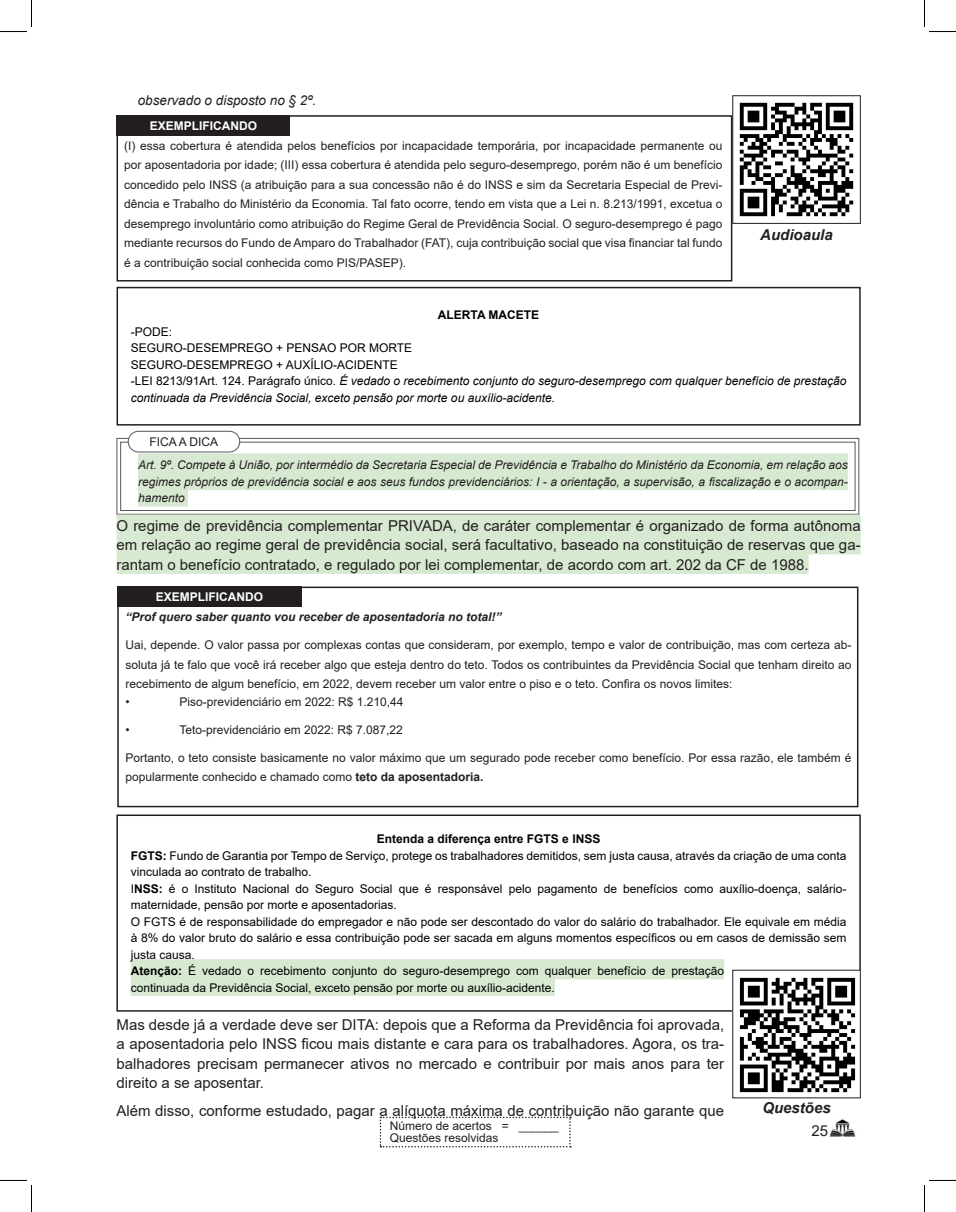
<style>
.page{position:relative;width:956px;height:1212px;background:#fff}
.page>*{position:absolute;margin:0;border:0;box-sizing:border-box;transform-origin:0 0}
.Texto{font:15px/19.5px "Arial";color:#231f20;text-align:justify}
.t1{font:italic 700 15px "Arial";color:#231f20}
.aRTIGO{font:italic 13.5px "Arial";color:#231f20}
.Texto_Tabela{font:12px/19.5px "Arial";color:#231f20;text-align:justify}
.Quadros{font:12px/16.5px "Arial";color:#000}
.FICA_DICA{font:italic 12px/16.5px "Arial";color:#231f20;text-align:justify}
.Quadros-2{font:italic 12px/16.5px "Arial";color:#000}
.Texto-2{font:12px/19.5px "Arial";color:#231f20}
.Texto_Tabela-2{font:italic 700 12px "Arial";color:#231f20}
.Quadros-3{font:700 12px "Arial";color:#000}
.TITULO{font:700 12px "Arial";color:#fff}
.FICA_DICA-2{font:12px "Arial";color:#231f20}
.s1{font-style:normal}
.s2{font-weight:700}
</style>
<div class="page">
<img style="left:830px;top:1118px;width:26px;height:19px">
<svg style="left:380px;top:1116px;width:191px;height:31px"></svg>
<img style="left:739px;top:102px;width:115px;height:115px">
<div style="left:732px;top:95px;width:129px;height:129px;border:1px solid #231f20"></div>
<div style="left:117px;top:115px;width:615px;height:166px;border:2px solid #231f20"></div>
<div style="left:117px;top:115px;width:173px;height:21px;background:#231f20"></div>
<div style="left:117px;top:287px;width:744px;height:138px;border:2px solid #231f20"></div>
<svg style="left:116px;top:437px;width:744px;height:78px"></svg>
<div style="left:120px;top:441px;width:735px;height:69px;border:1px solid #57585a"></div>
<div style="left:138px;top:453px;width:710px;height:20px;background:#d8e9d2"></div>
<div style="left:138px;top:469px;width:710px;height:21px;background:#d8e9d2"></div>
<div style="left:138px;top:486px;width:50px;height:20px;background:#d8e9d2"></div>
<div style="left:128px;top:431px;width:112px;height:21px;background:#fff;border-radius:10px"></div>
<div style="left:128px;top:431px;width:112px;height:21px;border:1px solid #57585a;border-radius:10px"></div>
<div style="left:117px;top:514px;width:744px;height:20px;background:#d8e9d2"></div>
<div style="left:117px;top:534px;width:744px;height:20px;background:#d8e9d2"></div>
<div style="left:117px;top:553px;width:692px;height:20px;background:#d8e9d2"></div>
<div style="left:117px;top:586px;width:185px;height:21px;background:#231f20"></div>
<div style="left:117px;top:586px;width:741px;height:221px;border:2px solid #231f20"></div>
<div style="left:131px;top:958px;width:593px;height:21px;background:#d8e9d2"></div>
<div style="left:131px;top:975px;width:424px;height:20px;background:#d8e9d2"></div>
<div style="left:116px;top:814px;width:745px;height:197px;border:2px solid #231f20"></div>
<img style="left:734px;top:971px;width:125px;height:122px">
<div style="left:732px;top:969px;width:129px;height:128px;border:1px solid #231f20"></div>
<svg style="left:0;top:0;width:32px;height:32px"></svg>
<svg style="left:0;top:1179px;width:32px;height:32px"></svg>
<svg style="left:924px;top:0;width:32px;height:32px"></svg>
<svg style="left:924px;top:1179px;width:32px;height:32px"></svg>
<p class="aRTIGO" style="left:138px;top:92px;width:180px">observado o disposto no § 2º.</p>
<p class="TITULO" style="left:150px;top:117px;width:109px">EXEMPLIFICANDO</p>
<p class="Texto_Tabela" style="left:124px;top:136px;width:600px">(I) essa cobertura é atendida pelos benefícios por incapacidade temporária, por incapacidade permanente ou por aposentadoria por idade; (III) essa cobertura é atendida pelo seguro-desemprego, porém não é um benefício concedido pelo INSS (a atribuição para a sua concessão não é do INSS e sim da Secretaria Especial de Previ&shy;dência e Trabalho do Ministério da Economia. Tal fato ocorre, tendo em vista que a Lei n. 8.213/1991, excetua o desemprego involuntário como atribuição do Regime Geral de Previdência Social. O seguro-desemprego é pago mediante recursos do Fundo de Amparo do Trabalhador (FAT), cuja contribuição social que visa financiar tal fundo é a contribuição social conhecida como PIS/PASEP).</p>
<p class="Quadros-3" style="left:438px;top:306px;width:103px">ALERTA MACETE</p>
<p class="t1" style="left:760px;top:225px;width:74px">Audioaula</p>
<p class="Quadros" style="left:131px;top:323px;width:43px">-PODE:</p>
<p class="Quadros" style="left:131px;top:340px;width:283px">SEGURO-DESEMPREGO + PENSAO POR MORTE</p>
<p class="Quadros" style="left:131px;top:356px;width:269px">SEGURO-DESEMPREGO + AUXÍLIO-ACIDENTE</p>
<p class="Quadros-2" style="left:131px;top:373px;width:717px"><span class="s1">-LEI 8213/91Art. 124. Parágrafo único.</span> É vedado o recebimento conjunto do seguro-desemprego com qualquer benefício de prestação continuada da Previdência Social, exceto pensão por morte ou auxílio-acidente.</p>
<p class="FICA_DICA-2" style="left:149px;top:433px;width:70px">FICA A DICA</p>
<p class="FICA_DICA" style="left:138px;top:457px;width:711px">Art. 9º. Compete à União, por intermédio da Secretaria Especial de Previdência e Trabalho do Ministério da Economia, em relação aos regimes próprios de previdência social e aos seus fundos previdenciários: I - a orientação, a supervisão, a fiscalização e o acompan&shy;hamento</p>
<p class="Texto" style="left:117px;top:515px;width:746px">O regime de previdência complementar PRIVADA, de caráter complementar é organizado de forma autônoma em relação ao regime geral de previdência social, será facultativo, baseado na constituição de reservas que ga&shy;rantam o benefício contratado, e regulado por lei complementar, de acordo com art. 202 da CF de 1988.</p>
<p class="TITULO" style="left:156px;top:588px;width:109px">EXEMPLIFICANDO</p>
<p class="Texto_Tabela-2" style="left:125px;top:608px;width:378px">“Prof quero saber quanto vou receber de aposentadoria no total!”</p>
<p class="Texto_Tabela" style="left:125px;top:635px;width:727px">Uai, depende. O valor passa por complexas contas que consideram, por exemplo, tempo e valor de contribuição, mas com certeza ab&shy;soluta já te falo que você irá receber algo que esteja dentro do teto. Todos os contribuintes da Previdência Social que tenham direito ao recebimento de algum benefício, em 2022, devem receber um valor entre o piso e o teto. Confira os novos limites:</p>
<p class="Texto_Tabela" style="left:125px;top:691px;width:6px">•</p>
<p class="Texto_Tabela" style="left:179px;top:691px;width:226px">Piso-previdenciário em 2022: R$ 1.210,44</p>
<p class="Texto_Tabela" style="left:125px;top:719px;width:6px">•</p>
<p class="Texto_Tabela" style="left:179px;top:719px;width:225px">Teto-previdenciário em 2022: R$ 7.087,22</p>
<p class="Texto-2" style="left:125px;top:747px;width:727px">Portanto, o teto consiste basicamente no valor máximo que um segurado pode receber como benefício. Por essa razão, ele também é popularmente conhecido e chamado como <span class="s2">teto da aposentadoria.</span></p>
<p class="Quadros-3" style="left:377px;top:830px;width:225px">Entenda a diferença entre FGTS e INSS</p>
<p class="Quadros" style="left:131px;top:846px;width:717px"><span class="s2">FGTS:</span> Fundo de Garantia por Tempo de Serviço, protege os trabalhadores demitidos, sem justa causa, através da criação de uma conta vinculada ao contrato de trabalho.</p>
<p class="Quadros" style="left:131px;top:879px;width:717px">I<span class="s2">NSS:</span> é o Instituto Nacional do Seguro Social que é responsável pelo pagamento de benefícios como auxílio-doença, salário&shy;maternidade, pensão por morte e aposentadorias.</p>
<p class="Quadros" style="left:131px;top:912px;width:717px;text-align:justify">O FGTS é de responsabilidade do empregador e não pode ser descontado do valor do salário do trabalhador. Ele equivale em média à 8% do valor bruto do salário e essa contribuição pode ser sacada em alguns momentos específicos ou em casos de demissão sem justa causa.</p>
<p class="Quadros" style="left:131px;top:962px;width:595px"><span class="s2">Atenção:</span> É vedado o recebimento conjunto do seguro-desemprego com qualquer benefício de prestação continuada da Previdência Social, exceto pensão por morte ou auxílio-acidente.</p>
<p class="Texto" style="left:117px;top:1014px;width:609px">Mas desde já a verdade deve ser DITA: depois que a Reforma da Previdência foi aprovada, a aposentadoria pelo INSS ficou mais distante e cara para os trabalhadores. Agora, os tra&shy;balhadores precisam permanecer ativos no mercado e contribuir por mais anos para ter direito a se aposentar.</p>
<p class="Texto" style="left:117px;top:1100px;width:609px">Além disso, conforme estudado, pagar a alíquota máxima de contribuição não garante que</p>
<p class="t1" style="left:762px;top:1096px;width:70px">Questões</p>
<p class="Texto_Tabela" style="left:390px;top:1119px;width:171px;line-height:12px">Número de acertos = ______<br>Questões resolvidas</p>
<p class="Texto" style="left:811px;top:1120px;width:18px">25</p>
</div>
